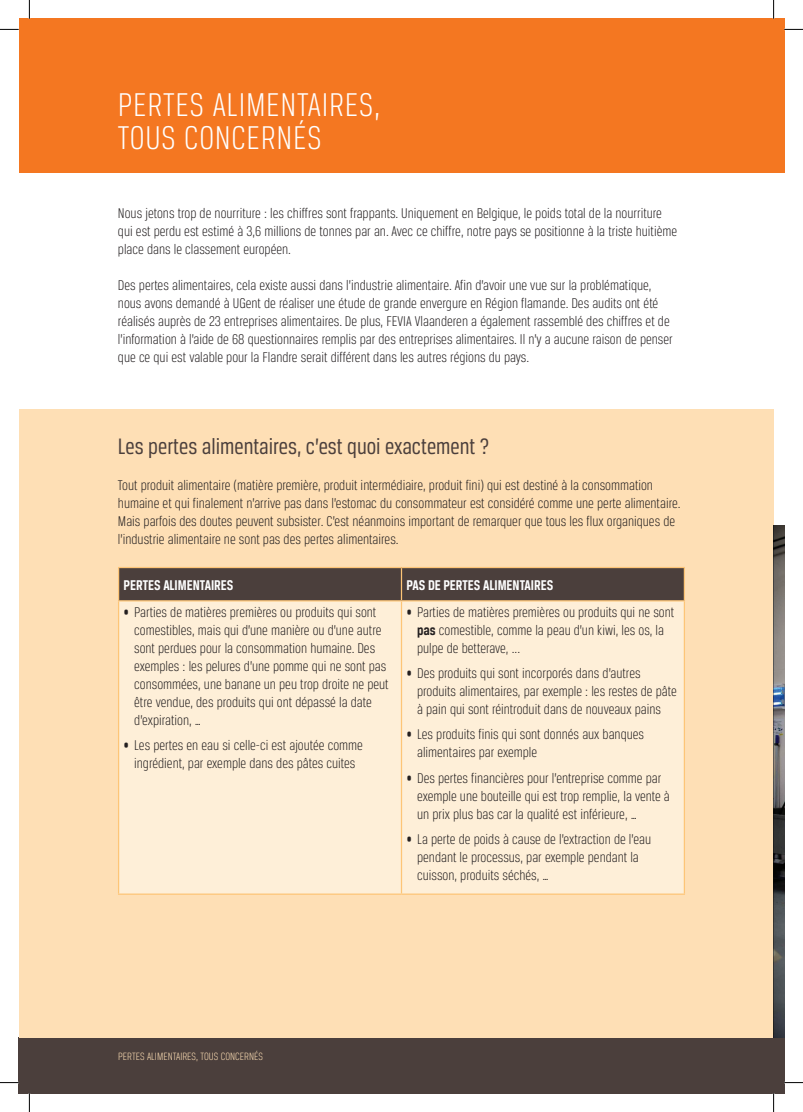
<style>
.page{position:relative;width:803px;height:1112px;background:#fff}
.page>*{position:absolute;margin:0;border:0;box-sizing:border-box;transform-origin:0 0}
.t1{font:300 35px/32.5px "Breuer Condensed";letter-spacing:.02em;color:#fff}
.t2{font:23.75px "Breuer Condensed";color:#4b3f3c}
.t3{font:300 15px/18px "Breuer Condensed";color:#231f20}
.t4{font:700 15px "Breuer Condensed";color:#fff}
.t5{font:300 11.25px "Breuer Condensed";color:#fedfb5}
.s1{font-weight:700}
</style>
<div class="page">
<div style="left:19px;top:1037px;width:765px;height:55px;background:#4b3f3c"></div>
<div style="left:19px;top:19px;width:765px;height:153px;background:#f47721"></div>
<div style="left:19px;top:409px;width:754px;height:628px;background:#fedfb5"></div>
<div style="left:119px;top:568px;width:565px;height:32px;background:#4b3f3c"></div>
<div style="left:119px;top:601px;width:565px;height:292px;background:#feefd8"></div>
<hr style="left:118px;top:566px;width:283px;height:2px;background:#fdc577">
<hr style="left:118px;top:568px;width:1px;height:32px;background:#fdc577">
<hr style="left:401px;top:566px;width:284px;height:2px;background:#fdc577">
<hr style="left:401px;top:568px;width:1px;height:32px;background:#fdc577">
<hr style="left:684px;top:568px;width:1px;height:32px;background:#fdc577">
<hr style="left:118px;top:600px;width:283px;height:1px;background:#fdc577">
<hr style="left:118px;top:601px;width:1px;height:292px;background:#fdc577">
<hr style="left:401px;top:600px;width:284px;height:1px;background:#fdc577">
<hr style="left:401px;top:601px;width:1px;height:292px;background:#fdc577">
<hr style="left:684px;top:601px;width:1px;height:292px;background:#fdc577">
<hr style="left:118px;top:893px;width:283px;height:1px;background:#fdc577">
<hr style="left:401px;top:893px;width:284px;height:1px;background:#fdc577">
<img style="left:773px;top:525px;width:11px;height:512px">
<svg style="left:0;top:29px;width:19px;height:1px"></svg>
<svg style="left:784px;top:29px;width:19px;height:1px"></svg>
<svg style="left:0;top:1081px;width:19px;height:2px"></svg>
<svg style="left:784px;top:1081px;width:19px;height:2px"></svg>
<svg style="left:29px;top:0;width:1px;height:19px"></svg>
<svg style="left:29px;top:1092px;width:1px;height:19px"></svg>
<svg style="left:773px;top:0;width:1px;height:19px"></svg>
<svg style="left:773px;top:1092px;width:1px;height:19px"></svg>
<h1 class="t1" style="left:118px;top:88px;width:264px">PERTES ALIMENTAIRES,<br>TOUS CONCERNÉS</h1>
<p class="t3" style="left:118px;top:204px;width:561px">Nous jetons trop de nourriture : les chiffres sont frappants. Uniquement en Belgique, le poids total de la nourriture qui est perdu est estimé à 3,6 millions de tonnes par an. Avec ce chiffre, notre pays se positionne à la triste huitième place dans le classement européen.</p>
<p class="t3" style="left:118px;top:276px;width:556px">Des pertes alimentaires, cela existe aussi dans l’industrie alimentaire. Afin d’avoir une vue sur la problématique, nous avons demandé à UGent de réaliser une étude de grande envergure en Région flamande. Des audits ont été réalisés auprès de 23 entreprises alimentaires. De plus, FEVIA Vlaanderen a également rassemblé des chiffres et de l’information à l’aide de 68 questionnaires remplis par des entreprises alimentaires. Il n’y a aucune raison de penser que ce qui est valable pour la Flandre serait différent dans les autres régions du pays.</p>
<h2 class="t2" style="left:118px;top:433px;width:373px">Les pertes alimentaires, c’est quoi exactement ?</h2>
<p class="t3" style="left:118px;top:475px;width:564px">Tout produit alimentaire (matière première, produit intermédiaire, produit fini) qui est destiné à la consommation humaine et qui finalement n’arrive pas dans l’estomac du consommateur est considéré comme une perte alimentaire.<br>Mais parfois des doutes peuvent subsister. C’est néanmoins important de remarquer que tous les flux organiques de l’industrie alimentaire ne sont pas des pertes alimentaires.</p>
<p class="t4" style="left:124px;top:576px;width:111px">PERTES ALIMENTAIRES</p>
<p class="t4" style="left:406px;top:576px;width:148px">PAS DE PERTES ALIMENTAIRES</p>
<p class="t3" style="left:134px;top:603px;width:256px;text-indent:-11px">• Parties de matières premières ou produits qui sont comestibles, mais qui d’une manière ou d’une autre sont perdues pour la consommation humaine. Des exemples : les pelures d’une pomme qui ne sont pas consommées, une banane un peu trop droite ne peut être vendue, des produits qui ont dépassé la date d’expiration, …</p>
<p class="t3" style="left:124px;top:736px;width:241px;text-align:center">• Les pertes en eau si celle-ci est ajoutée comme ingrédient, par exemple dans des pâtes cuites</p>
<p class="t3" style="left:417px;top:603px;width:259px;text-indent:-11px">• Parties de matières premières ou produits qui ne sont <span class="s1">pas</span> comestible, comme la peau d’un kiwi, les os, la pulpe de betterave, ...</p>
<p class="t3" style="left:417px;top:664px;width:261px;text-indent:-11px">• Des produits qui sont incorporés dans d’autres produits alimentaires, par exemple : les restes de pâte à pain qui sont réintroduit dans de nouveaux pains</p>
<p class="t3" style="left:417px;top:725px;width:228px;text-indent:-11px">• Les produits finis qui sont donnés aux banques alimentaires par exemple</p>
<p class="t3" style="left:417px;top:768px;width:254px;text-indent:-11px">• Des pertes financières pour l’entreprise comme par exemple une bouteille qui est trop remplie, la vente à un prix plus bas car la qualité est inférieure, …</p>
<p class="t3" style="left:417px;top:829px;width:235px;text-indent:-11px">• La perte de poids à cause de l’extraction de l’eau pendant le processus, par exemple pendant la cuisson, produits séchés, …</p>
<p class="t5" style="left:118px;top:1049px;width:146px">PERTES ALIMENTAIRES, TOUS CONCERNÉS</p>
</div>
